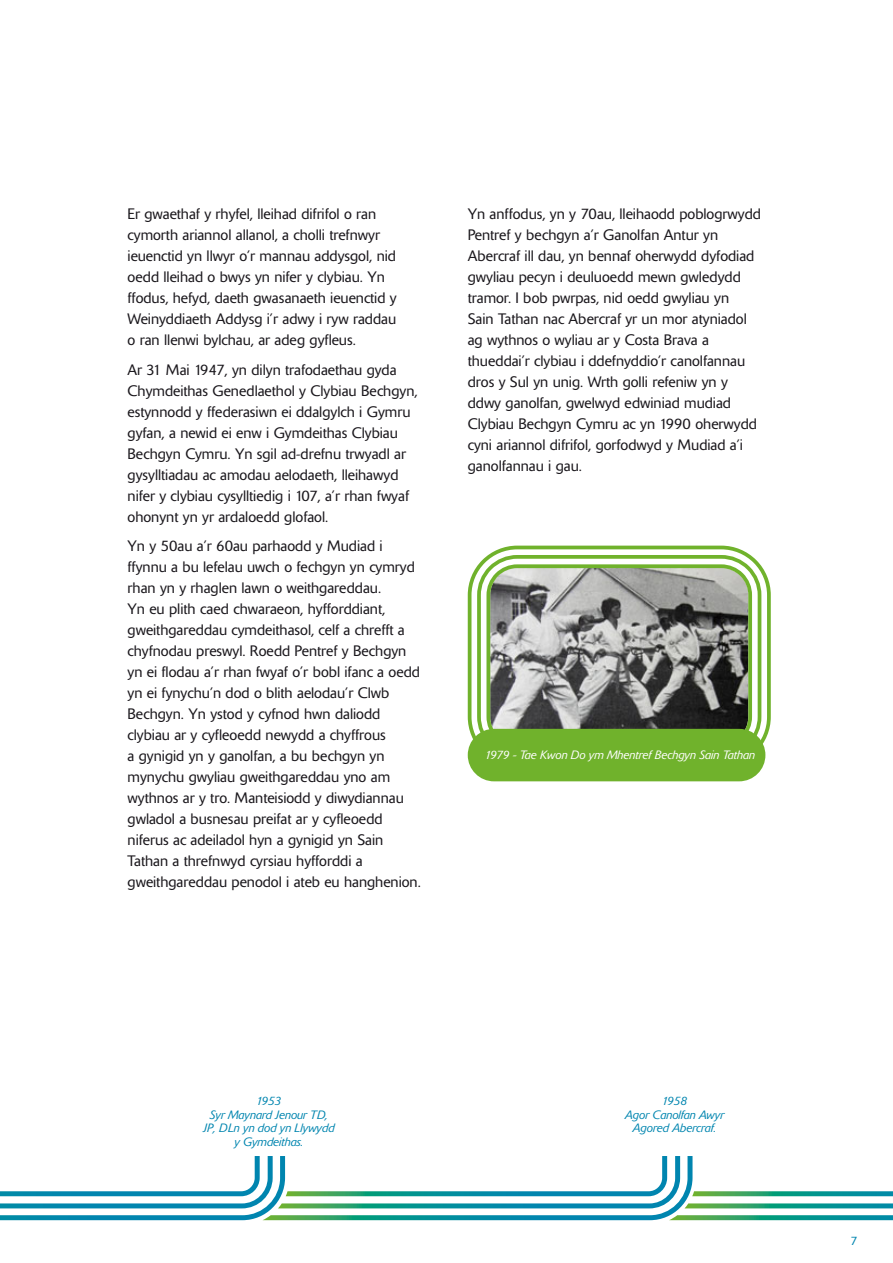
<style>
.page{position:relative;width:893px;height:1263px;background:#fff}
.page>*{position:absolute;margin:0;border:0;box-sizing:border-box;transform-origin:0 0}
.t1{font:300 15px/21px "Delta";color:#1a171c}
.t2{font:italic 300 12px/13.5px "Delta";color:#0085af;text-align:center}
.t3{font:italic 300 12px "Delta";color:#fff}
.t4{font:300 12px "Delta";color:#0085af}
</style>
<div class="page">
<svg style="left:467px;top:545px;width:304px;height:223px"></svg>
<svg style="left:475px;top:553px;width:288px;height:191px"></svg>
<svg style="left:485px;top:562px;width:269px;height:171px;background:#898c85"></svg>
<div style="left:468px;top:729px;width:297px;height:52px;background:#70b22c;border-radius:26px"></div>
<svg style="left:0;top:1156px;width:893px;height:64px"></svg>
<p class="t1" style="left:128px;top:205px;width:271px">Er gwaethaf y rhyfel, lleihad difrifol o ran cymorth ariannol allanol, a cholli trefnwyr ieuenctid yn llwyr o’r mannau addysgol, nid oedd lleihad o bwys yn nifer y clybiau. Yn ffodus, hefyd, daeth gwasanaeth ieuenctid y Weinyddiaeth Addysg i’r adwy i ryw raddau o ran llenwi bylchau, ar adeg gyfleus.</p>
<p class="t1" style="left:128px;top:360px;width:292px">Ar 31 Mai 1947, yn dilyn trafodaethau gyda Chymdeithas Genedlaethol y Clybiau Bechgyn, estynnodd y ffederasiwn ei ddalgylch i Gymru gyfan, a newid ei enw i Gymdeithas Clybiau Bechgyn Cymru. Yn sgil ad-drefnu trwyadl ar gysylltiadau ac amodau aelodaeth, lleihawyd nifer y clybiau cysylltiedig i 107, a’r rhan fwyaf ohonynt yn yr ardaloedd glofaol.</p>
<p class="t1" style="left:128px;top:537px;width:295px">Yn y 50au a’r 60au parhaodd y Mudiad i ffynnu a bu lefelau uwch o fechgyn yn cymryd rhan yn y rhaglen lawn o weithgareddau.<br>Yn eu plith caed chwaraeon, hyfforddiant, gweithgareddau cymdeithasol, celf a chrefft a chyfnodau preswyl. Roedd Pentref y Bechgyn yn ei flodau a’r rhan fwyaf o’r bobl ifanc a oedd yn ei fynychu’n dod o blith aelodau’r Clwb Bechgyn. Yn ystod y cyfnod hwn daliodd clybiau ar y cyfleoedd newydd a chyffrous<br>a gynigid yn y ganolfan, a bu bechgyn yn mynychu gwyliau gweithgareddau yno am wythnos ar y tro. Manteisiodd y diwydiannau gwladol a busnesau preifat ar y cyfleoedd niferus ac adeiladol hyn a gynigid yn Sain Tathan a threfnwyd cyrsiau hyfforddi a gweithgareddau penodol i ateb eu hanghenion.</p>
<p class="t1" style="left:468px;top:205px;width:295px">Yn anffodus, yn y 70au, lleihaodd poblogrwydd Pentref y bechgyn a’r Ganolfan Antur yn Abercraf ill dau, yn bennaf oherwydd dyfodiad gwyliau pecyn i deuluoedd mewn gwledydd tramor. I bob pwrpas, nid oedd gwyliau yn<br>Sain Tathan nac Abercraf yr un mor atyniadol ag wythnos o wyliau ar y Costa Brava a thueddai’r clybiau i ddefnyddio’r canolfannau dros y Sul yn unig. Wrth golli refeniw yn y ddwy ganolfan, gwelwyd edwiniad mudiad Clybiau Bechgyn Cymru ac yn 1990 oherwydd cyni ariannol difrifol, gorfodwyd y Mudiad a’i ganolfannau i gau.</p>
<p class="t3" style="left:485px;top:750px;width:272px">1979 - Tae Kwon Do ym Mhentref Bechgyn Sain Tathan</p>
<p class="t2" style="left:203px;top:1095px;width:133px">1953<br>Syr Maynard Jenour TD,<br>JP, DLn yn dod yn Llywydd y Gymdeithas.</p>
<p class="t2" style="left:625px;top:1095px;width:100px">1958<br>Agor Canolfan Awyr<br>Agored Abercraf.</p>
<p class="t4" style="left:850px;top:1236px;width:8px">7</p>
</div>
